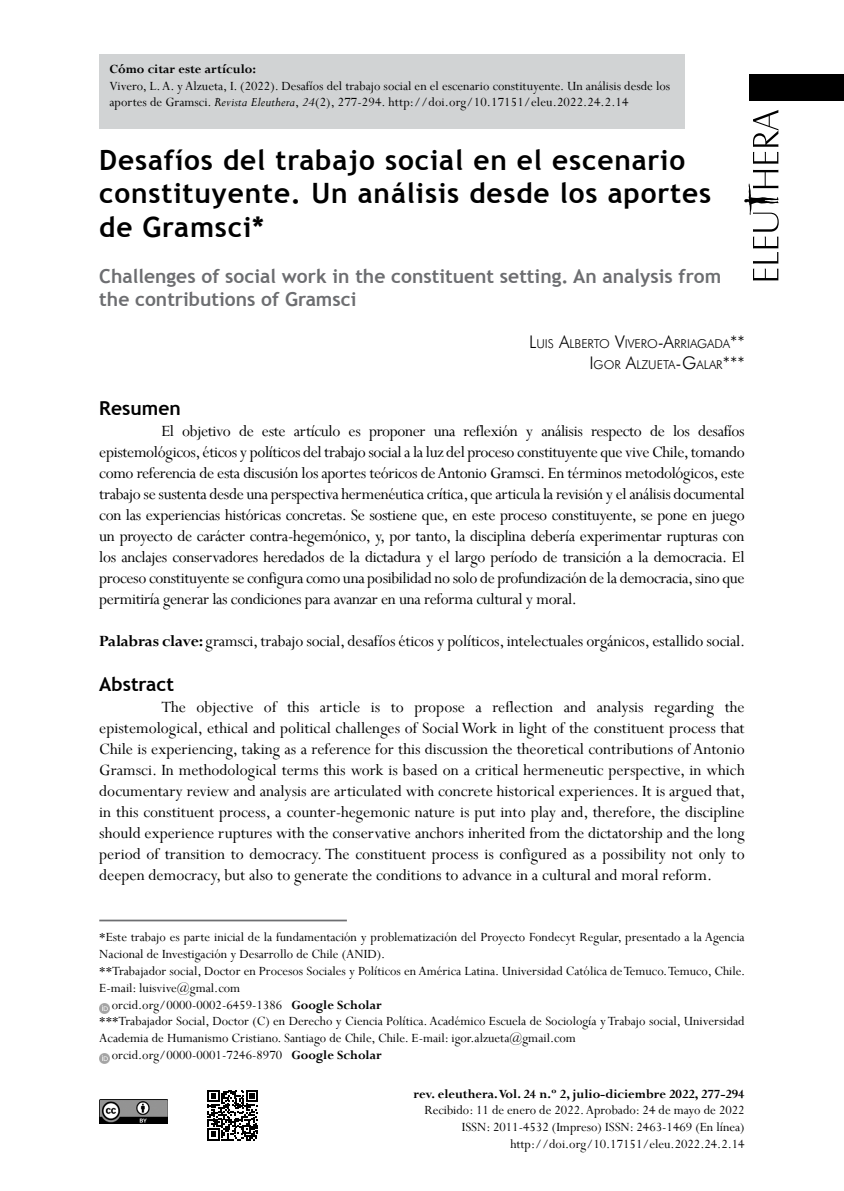
<style>
.page{position:relative;width:844px;height:1191px;background:#fff}
.page>*{position:absolute;margin:0;border:0;box-sizing:border-box;transform-origin:0 0}
.t1{font:700 28px/33.6px "Trebuchet MS";letter-spacing:.03em;color:#000}
.t2{font:700 19.25px/23.1px "Trebuchet MS";color:#6d6e71}
.t3{font:700 19.25px "Trebuchet MS";color:#000}
.t4{font:17.5px/21px "Perpetua";letter-spacing:-.01em;color:#000;text-align:justify}
.t5{font:14px/16.8px "Perpetua";color:#000}
.t6{font:700 14px "Perpetua";color:#000}
.t7{font:300 12.25px/21px "Futura BT";color:#000;text-align:right}
.s1{font-style:italic}
.s2{font-size:17.5px}
.s3{font-weight:700}
</style>
<div class="page">
<div style="left:99px;top:55px;width:586px;height:74px;background:#d1d3d4"></div>
<img style="left:99px;top:1099px;width:68px;height:24px">
<svg style="left:744px;top:110px;width:34px;height:170px"></svg>
<div style="left:749px;top:75px;width:94px;height:26px;background:#000"></div>
<hr style="left:99px;top:919px;width:248px;height:2px;background:#6d6e71">
<svg style="left:99px;top:1003px;width:11px;height:10px"></svg>
<svg style="left:99px;top:1053px;width:11px;height:11px"></svg>
<svg style="left:207px;top:1090px;width:51px;height:50px"></svg>
<p class="t6" style="left:109px;top:60px;width:148px">Cómo citar este artículo:</p>
<p class="t5" style="left:109px;top:77px;width:562px">Vivero, L. A. y Alzueta, I. (2022). Desafíos del trabajo social en el escenario constituyente. Un análisis desde los aportes de Gramsci. <span class="s1">Revista Eleuthera</span>, <span class="s1">24</span>(2), 277-294. http://doi.org/10.17151/eleu.2022.24.2.14</p>
<h1 class="t1" style="left:99px;top:143px;width:613px">Desafíos del trabajo social en el escenario constituyente. Un análisis desde los aportes de Gramsci*</h1>
<p class="t2" style="left:99px;top:264px;width:623px">Challenges of social work in the constituent setting. An analysis from the contributions of Gramsci</p>
<p class="t7" style="left:529px;top:333px;width:217px"><span class="s2">L</span>UIS <span class="s2">A</span>LBERTO <span class="s2">V</span>IVERO<span class="s2">-A</span>RRIAGADA<span class="s2">**<br>I</span> GOR <span class="s2">A</span>LZUETA<span class="s2">-G</span>ALAR<span class="s2">***</span></p>
<p class="t3" style="left:99px;top:396px;width:83px">Resumen</p>
<p class="t4" style="left:99px;top:420px;width:646px;text-indent:62px">El objetivo de este artículo es proponer una reflexión y análisis respecto de los desafíos epistemológicos, éticos y políticos del trabajo social a la luz del proceso constituyente que vive Chile, tomando como referencia de esta discusión los aportes teóricos de Antonio Gramsci. En términos metodológicos, este trabajo se sustenta desde una perspectiva hermenéutica crítica, que articula la revisión y el análisis documental con las experiencias históricas concretas. Se sostiene que, en este proceso constituyente, se pone en juego un proyecto de carácter contra-hegemónico, y, por tanto, la disciplina debería experimentar rupturas con los anclajes conservadores heredados de la dictadura y el largo período de transición a la democracia. El proceso constituyente se configura como una posibilidad no solo de profundización de la democracia, sino que permitiría generar las condiciones para avanzar en una reforma cultural y moral.</p>
<p class="t4" style="left:99px;top:630px;width:647px"><span class="s3">Palabras clave:</span> gramsci, trabajo social, desafíos éticos y políticos, intelectuales orgánicos, estallido social.</p>
<p class="t3" style="left:99px;top:671px;width:76px">Abstract</p>
<p class="t4" style="left:99px;top:695px;width:647px;text-indent:62px">The objective of this article is to propose a reflection and analysis regarding the epistemological, ethical and political challenges of Social Work in light of the constituent process that Chile is experiencing, taking as a reference for this discussion the theoretical contributions of Antonio Gramsci. In methodological terms this work is based on a critical hermeneutic perspective, in which documentary review and analysis are articulated with concrete historical experiences. It is argued that, in this constituent process, a counter-hegemonic nature is put into play and, therefore, the discipline should experience ruptures with the conservative anchors inherited from the dictatorship and the long period of transition to democracy. The constituent process is configured as a possibility not only to deepen democracy, but also to generate the conditions to advance in a cultural and moral reform.</p>
<p class="t5" style="left:99px;top:928px;width:646px">*Este trabajo es parte inicial de la fundamentación y problematización del Proyecto Fondecyt Regular, presentado a la Agencia</p>
<p class="t5" style="left:99px;top:945px;width:287px">Nacional de Investigación y Desarrollo de Chile (ANID).</p>
<p class="t5" style="left:99px;top:962px;width:647px">**Trabajador social, Doctor en Procesos Sociales y Políticos en América Latina. Universidad Católica de Temuco. Temuco, Chile.</p>
<p class="t5" style="left:99px;top:979px;width:142px">E-mail: luisvive@gmal.com</p>
<p class="t5" style="left:112px;top:996px;width:271px">orcid.org/0000-0002-6459-1386 <span class="s3">Google Scholar</span></p>
<p class="t5" style="left:99px;top:1012px;width:646px">***Trabajador Social, Doctor (C) en Derecho y Ciencia Política. Académico Escuela de Sociología y Trabajo social, Universidad</p>
<p class="t5" style="left:99px;top:1029px;width:478px">Academia de Humanismo Cristiano. Santiago de Chile, Chile. E-mail: igor.alzueta@gmail.com</p>
<p class="t5" style="left:112px;top:1046px;width:271px">orcid.org/0000-0001-7246-8970 <span class="s3">Google Scholar</span></p>
<p class="t6" style="left:413px;top:1084px;width:332px">rev. eleuthera. Vol. 24 n.º 2, julio-diciembre 2022, 277-294</p>
<p class="t5" style="left:424px;top:1101px;width:322px;text-align:right">Recibido: 11 de enero de 2022. Aprobado: 24 de mayo de 2022<br>ISSN: 2011-4532 (Impreso) ISSN: 2463-1469 (En línea) http://doi.org/10.17151/eleu.2022.24.2.14</p>
</div>
